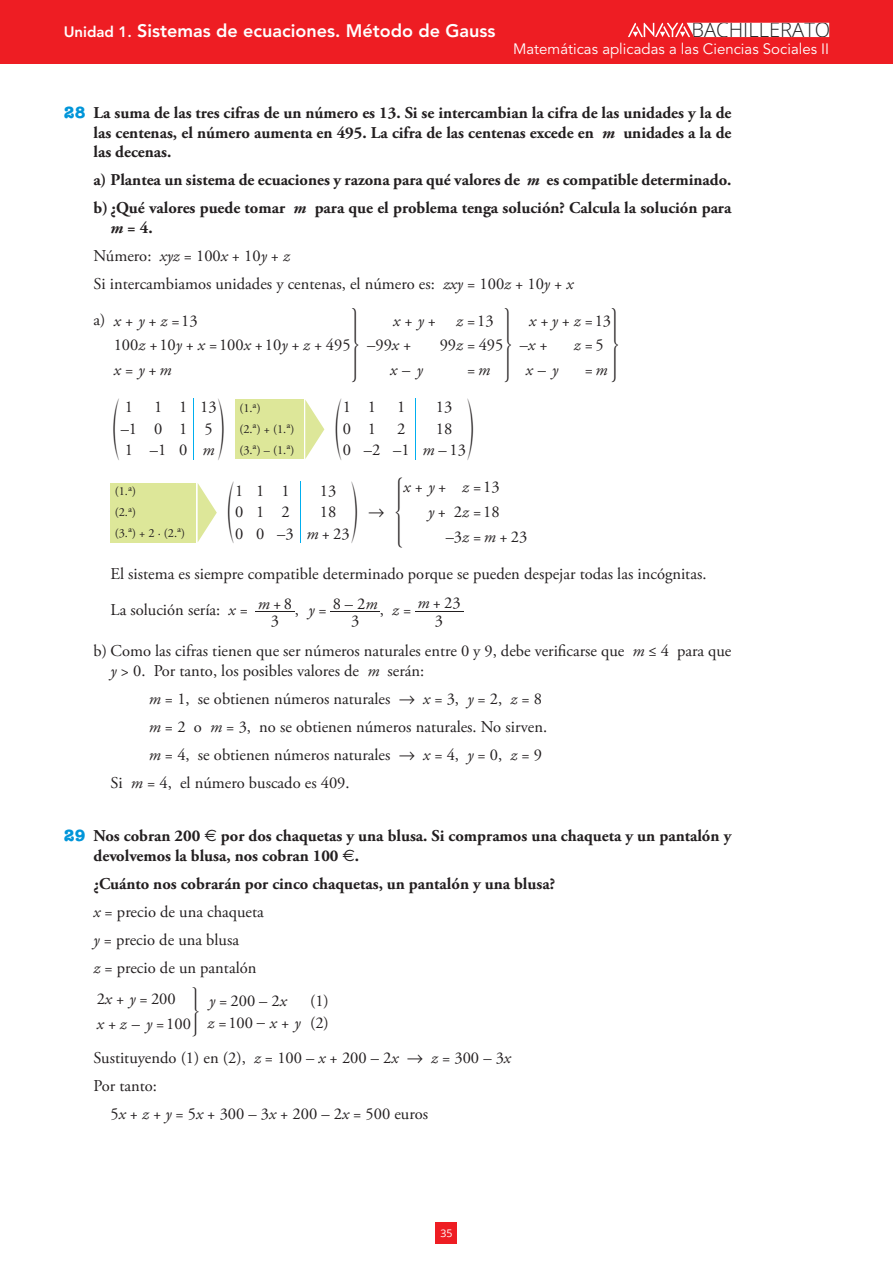
<style>
.page{position:relative;width:893px;height:1263px;background:#fff}
.page>*{position:absolute;margin:0;border:0;box-sizing:border-box;transform-origin:0 0}
.t1{font:28.2px "MM Variable A";color:#231f20;scale:.59 1}
.t2{font:26.55px "MM Variable A";color:#231f20;scale:.63 1}
.t3{font:23.4px "MM Variable A";color:#231f20;scale:.73 1}
.t4{font:300 20.25px "Open Sans";color:#231f20}
.t5{font:18.75px "MM Variable A";color:#231f20;scale:.88 1}
.t6{font:800 18px "Avenir LT Std";color:#fff}
.t7{font:16.5px/21.5px "Adobe Garamond Pro";color:#231f20}
.t8{font:700 16.5px/28px "Adobe Garamond Pro";color:#231f20}
.t9{font:italic 16.5px/24.8px "Adobe Garamond Pro";letter-spacing:.96em;color:#231f20}
.t10{font:15px "Avenir LT Std";color:#fff}
.t11{font:12.3px/20.7px "Adobe Garamond Pro";color:#231f20}
.t12{font:10.5px "Open Sans";color:#fff}
.s1{font-size:15px}
.s2{font-family:"American Typewriter Std";color:#0095d9}
.s3{font-style:italic}
.s4{font-weight:700;font-style:italic}
.s5{font-weight:700}
.s6{font-style:normal}
.s7{font-weight:400;font-style:italic}
.s8{font-weight:400}
</style>
<div class="page">
<div style="left:0;top:0;width:893px;height:64px;background:#ee1d23"></div>
<svg style="left:628px;top:22px;width:201px;height:15px"></svg>
<div style="left:436px;top:1222px;width:21px;height:21px;background:#ee1d23"></div>
<hr style="left:194px;top:398px;width:1px;height:62px;background:#00aeef">
<div style="left:235px;top:400px;width:68px;height:59px;background:#dde799"></div>
<svg style="left:305px;top:400px;width:19px;height:59px"></svg>
<hr style="left:416px;top:398px;width:1px;height:62px;background:#00aeef">
<div style="left:111px;top:483px;width:85px;height:59px;background:#dde799"></div>
<svg style="left:198px;top:483px;width:19px;height:59px"></svg>
<hr style="left:300px;top:481px;width:1px;height:62px;background:#00aeef">
<hr style="left:255px;top:611px;width:40px;height:1px;background:#231f20">
<hr style="left:330px;top:611px;width:50px;height:1px;background:#231f20">
<hr style="left:415px;top:611px;width:48px;height:1px;background:#231f20">
<p class="t6" style="left:64px;top:20px;width:433px"><span class="s1">Unidad 1.</span> Sistemas de ecuaciones. Método de Gauss</p>
<p class="t4" style="left:691px;top:16px;width:140px">BACHILLERATO</p>
<p class="t10" style="left:513px;top:40px;width:318px">Matemáticas aplicadas a las Ciencias Sociales II</p>
<p class="t8" style="left:94px;top:104px;width:639px;line-height:19.5px;text-align:justify;text-indent:-30px"><span class="s2">28</span> La suma de las tres cifras de un número es 13. Si se intercambian la cifra de las unidades y la de las centenas, el número aumenta en 495. La cifra de las centenas excede en <span class="s3">m</span> unidades a la de las decenas.</p>
<p class="t8" style="left:94px;top:166px;width:639px">a) Plantea un sistema de ecuaciones y razona para qué valores de <span class="s3">m</span> es compatible determinado. b) ¿Qué valores puede tomar <span class="s3">m</span> para que el problema tenga solución? Calcula la solución para</p>
<p class="t7" style="left:94px;top:214px;width:481px;line-height:28px;text-indent:17px"><span class="s4">m</span> <span class="s5">= 4.<br></span>Número: <span class="s3">xyz</span> = 100<span class="s3">x</span> + 10<span class="s3">y</span> + <span class="s3">z<br></span>Si intercambiamos unidades y centenas, el número es: <span class="s3">zxy</span> = 100<span class="s3">z</span> + 10<span class="s3">y</span> + <span class="s3">x</span></p>
<p class="t7" style="left:114px;top:309px;width:93px;line-height:24.8px;text-indent:-20px">a)<span class="s3">x y z<br></span>100<span class="s3">z</span> +10<span class="s3">y x</span></p>
<h1 class="t1" style="left:352px;top:327px;width:14px">4</h1>
<h1 class="t1" style="left:505px;top:327px;width:14px">4</h1>
<h1 class="t1" style="left:611px;top:327px;width:14px">4</h1>
<p class="t7" style="left:125px;top:310px;width:74px">+ + =13</p>
<p class="t9" style="left:393px;top:308px;width:32px">x y</p>
<p class="t7" style="left:456px;top:310px;width:39px"><span class="s3">z</span> =13</p>
<p class="t7" style="left:367px;top:335px;width:46px">–99<span class="s3">x</span> +</p>
<p class="t7" style="left:440px;top:335px;width:65px">99<span class="s3">z</span> = 495</p>
<p class="t9" style="left:390px;top:358px;width:34px">x y</p>
<p class="t7" style="left:467px;top:360px;width:24px">=<span class="s3">m</span></p>
<p class="t7" style="left:540px;top:310px;width:72px">+ + =13</p>
<p class="t9" style="left:520px;top:308px;width:62px;text-indent:9px">xyz <span class="s6">–</span>x<span class="s6">+</span></p>
<p class="t7" style="left:404px;top:310px;width:33px">+ +</p>
<p class="t7" style="left:291px;top:335px;width:61px">+ + 495</p>
<p class="t7" style="left:574px;top:335px;width:32px"><span class="s3">z</span> =5</p>
<p class="t7" style="left:186px;top:335px;width:126px">+ =100<span class="s3">x</span> +10<span class="s3">y z</span></p>
<p class="t9" style="left:114px;top:358px;width:59px">xym</p>
<p class="t9" style="left:526px;top:358px;width:34px">x y</p>
<p class="t7" style="left:585px;top:360px;width:24px">=<span class="s3">m</span></p>
<p class="t7" style="left:125px;top:360px;width:33px">= +</p>
<p class="t7" style="left:402px;top:360px;width:10px">–</p>
<p class="t7" style="left:538px;top:360px;width:10px">–</p>
<h3 class="t3" style="left:113px;top:414px;width:11px">f</h3>
<h3 class="t3" style="left:218px;top:414px;width:11px">p</h3>
<p class="t11" style="left:239px;top:398px;width:56px">(1.ª)<br>(2.ª) + (1.ª) (3.ª) – (1.ª)</p>
<p class="t7" style="left:121px;top:397px;width:18px">1 –1<br>1</p>
<p class="t7" style="left:150px;top:397px;width:18px">1<br>0 –1</p>
<p class="t7" style="left:179px;top:397px;width:10px;text-align:justify">1<br>1<br>0</p>
<p class="t7" style="left:200px;top:397px;width:18px">13<br>5</p>
<p class="t9" style="left:202px;top:438px;width:14px">m</p>
<h3 class="t3" style="left:335px;top:414px;width:11px">f</h3>
<h3 class="t3" style="left:468px;top:414px;width:11px">p</h3>
<p class="t7" style="left:343px;top:397px;width:10px;text-align:justify">1<br>0<br>0</p>
<p class="t7" style="left:368px;top:397px;width:14px">1<br>1<br>2</p>
<p class="t7" style="left:397px;top:397px;width:10px">1<br>2</p>
<p class="t7" style="left:436px;top:397px;width:18px">13<br>18</p>
<p class="t7" style="left:364px;top:440px;width:47px">– –1</p>
<p class="t7" style="left:422px;top:440px;width:45px"><span class="s3">m</span>–13</p>
<h2 class="t2" style="left:395px;top:495px;width:13px">*</h2>
<p class="t7" style="left:111px;top:563px;width:597px">El sistema es siempre compatible determinado porque se pueden despejar todas las incógnitas.</p>
<p class="t7" style="left:111px;top:600px;width:139px">La solución sería: <span class="s3">x</span> =</p>
<p class="t7" style="left:295px;top:600px;width:6px">,</p>
<p class="t7" style="left:380px;top:600px;width:6px">,</p>
<h3 class="t3" style="left:227px;top:497px;width:11px">f</h3>
<h3 class="t3" style="left:351px;top:497px;width:47px">p →</h3>
<p class="t9" style="left:404px;top:475px;width:32px">x y</p>
<p class="t7" style="left:462px;top:477px;width:39px"><span class="s3">z</span> =13</p>
<p class="t7" style="left:235px;top:480px;width:10px;text-align:justify">1<br>0<br>0</p>
<p class="t7" style="left:256px;top:480px;width:10px;text-align:justify">1<br>1<br>0</p>
<p class="t7" style="left:281px;top:480px;width:14px">1<br>2<br>3</p>
<p class="t7" style="left:320px;top:480px;width:18px">13<br>18</p>
<p class="t7" style="left:415px;top:477px;width:33px">+ +</p>
<p class="t11" style="left:115px;top:481px;width:72px">(1.ª)<br>(2.ª)<br>(3.ª) + 2 · (2.ª)</p>
<p class="t9" style="left:428px;top:500px;width:20px">y<span class="s6">+</span></p>
<p class="t7" style="left:446px;top:500px;width:55px;line-height:24.8px;text-align:center">2<span class="s3">z</span> =18 –3<span class="s3">z m</span></p>
<p class="t7" style="left:277px;top:523px;width:74px">– +23</p>
<p class="t7" style="left:473px;top:526px;width:56px">= +23</p>
<p class="t9" style="left:306px;top:521px;width:14px">m</p>
<p class="t9" style="left:309px;top:598px;width:20px">y<span class="s6">=</span></p>
<p class="t7" style="left:333px;top:593px;width:129px">8 2<span class="s3">m z m</span>+23</p>
<p class="t7" style="left:258px;top:593px;width:36px"><span class="s3">m</span>+8</p>
<p class="t7" style="left:345px;top:593px;width:10px">–</p>
<p class="t7" style="left:403px;top:600px;width:10px">=</p>
<p class="t7" style="left:111px;top:642px;width:622px;line-height:19.5px;text-indent:-17px">b) Como las cifras tienen que ser números naturales entre 0 y 9, debe verificarse que <span class="s3">m</span> ≤ 4 para que <span class="s3">y</span> &gt; 0. Por tanto, los posibles valores de <span class="s3">m</span> serán:</p>
<p class="t7" style="left:149px;top:688px;width:395px"><span class="s3">m</span> = 1, se obtienen números naturales → <span class="s3">x</span> = 3, <span class="s3">y</span> = 2, <span class="s3">z</span> = 8</p>
<p class="t7" style="left:149px;top:716px;width:400px"><span class="s3">m</span> = 2 o <span class="s3">m</span> = 3, no se obtienen números naturales. No sirven.</p>
<p class="t7" style="left:149px;top:744px;width:395px"><span class="s3">m</span> = 4, se obtienen números naturales → <span class="s3">x</span> = 4, <span class="s3">y</span> = 0, <span class="s3">z</span> = 9</p>
<p class="t7" style="left:111px;top:772px;width:241px">Si <span class="s3">m</span> = 4, el número buscado es 409.</p>
<p class="t8" style="left:94px;top:826px;width:639px;line-height:19.5px;text-indent:-30px"><span class="s2">29</span> Nos cobran 200 por dos chaquetas y una blusa. Si compramos una chaqueta y un pantalón y devolvemos la blusa, nos cobran 100 .</p>
<p class="t8" style="left:94px;top:870px;width:463px">¿Cuánto nos cobrarán por cinco chaquetas, un pantalón y una blusa? <span class="s7">x</span> <span class="s8">= precio de una chaqueta<br></span><span class="s7">y</span> <span class="s8">= precio de una blusa<br></span><span class="s7">z</span> <span class="s8">= precio de un pantalón</span></p>
<p class="t7" style="left:310px;top:991px;width:20px">( ) ( )</p>
<p class="t7" style="left:271px;top:611px;width:10px">3</p>
<p class="t7" style="left:351px;top:611px;width:10px">3</p>
<p class="t7" style="left:435px;top:611px;width:10px">3</p>
<p class="t5" style="left:192px;top:1000px;width:10px">4</p>
<p class="t7" style="left:94px;top:1047px;width:419px">Sustituyendo (1) en (2), <span class="s3">z</span> = 100 – <span class="s3">x</span> + 200 – 2<span class="s3">x</span> → <span class="s3">z</span> = 300 – 3<span class="s3">x</span></p>
<p class="t7" style="left:94px;top:1075px;width:65px">Por tanto:</p>
<p class="t7" style="left:111px;top:1103px;width:319px">5<span class="s3">x</span> + <span class="s3">z</span> + <span class="s3">y</span> = 5<span class="s3">x</span> + 300 – 3<span class="s3">x</span> + 200 – 2<span class="s3">x</span> = 500 euros</p>
<p class="t7" style="left:97px;top:987px;width:96px;line-height:24.8px">2<span class="s3">x y<br>x z y</span>=100</p>
<p class="t7" style="left:207px;top:991px;width:95px"><span class="s3">y</span> = 200 2<span class="s3">x<br>z</span> =100 – <span class="s3">x y</span></p>
<p class="t7" style="left:116px;top:989px;width:61px">+ = 200</p>
<p class="t7" style="left:315px;top:991px;width:10px">1<br>2</p>
<p class="t7" style="left:132px;top:1014px;width:10px">–</p>
<p class="t7" style="left:259px;top:991px;width:10px">–</p>
<p class="t7" style="left:108px;top:1014px;width:10px">+</p>
<p class="t7" style="left:281px;top:1012px;width:10px">+</p>
<p class="t12" style="left:440px;top:1226px;width:14px">35</p>
</div>
